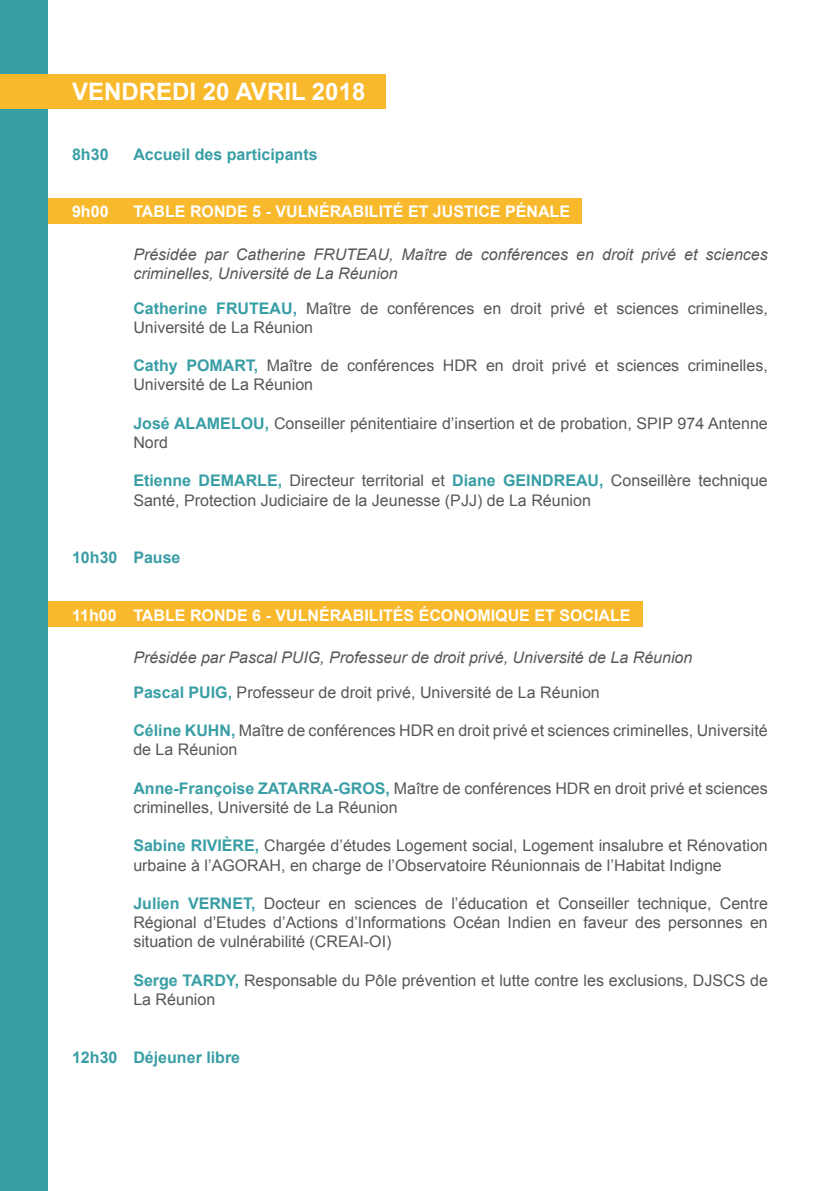
<style>
.page{position:relative;width:840px;height:1191px;background:#fff}
.page>*{position:absolute;margin:0;border:0;box-sizing:border-box;transform-origin:0 0}
.t1{font:700 24px "Arial";color:#fff}
.t2{font:16px/19.2px "Arial";color:#555859}
.t3{font:italic 16px/19.2px "Arial";color:#555859}
.t4{font:700 16px "Arial";color:#fff}
.t5{font:700 16px "Arial";color:#399ea5}
.s1{font-weight:700;color:#399ea5}
.s2{font-weight:700;font-style:normal;color:#399ea5}
.s3{font-style:normal}
</style>
<div class="page">
<div style="left:0;top:198px;width:581px;height:26px;background:#f8b92c"></div>
<div style="left:0;top:601px;width:642px;height:25px;background:#f8b92c"></div>
<div style="left:0;top:0;width:48px;height:1191px;background:#389ea5"></div>
<div style="left:0;top:74px;width:386px;height:34px;background:#f8b92c"></div>
<hr style="left:839px;top:0;width:1px;height:724px;background:#389ea5">
<h1 class="t1" style="left:72px;top:75px;width:294px">VENDREDI 20 AVRIL 2018</h1>
<p class="t5" style="left:72px;top:144px;width:38px">8h30</p>
<p class="t4" style="left:72px;top:201px;width:38px">9h00</p>
<p class="t5" style="left:133px;top:144px;width:186px">Accueil des participants</p>
<p class="t4" style="left:133px;top:201px;width:438px">TABLE RONDE 5 - VULNÉRABILITÉ ET JUSTICE PÉNALE</p>
<p class="t3" style="left:133px;top:245px;width:635px">Présidée par Catherine FRUTEAU, Maître de conférences en droit privé et sciences criminelles, Université de La Réunion</p>
<p class="t2" style="left:133px;top:298px;width:635px"><span class="s1">Catherine FRUTEAU,</span> Maître de conférences en droit privé et sciences criminelles,<br>Université de La Réunion</p>
<p class="t2" style="left:133px;top:356px;width:635px"><span class="s1">Cathy POMART,</span> Maître de conférences HDR en droit privé et sciences criminelles,<br>Université de La Réunion</p>
<p class="t2" style="left:133px;top:414px;width:635px"><span class="s1">José ALAMELOU,</span> Conseiller pénitentiaire d’insertion et de probation, SPIP 974 Antenne<br>Nord</p>
<p class="t2" style="left:133px;top:471px;width:635px"><span class="s1">Etienne DEMARLE,</span> Directeur territorial et <span class="s1">Diane GEINDREAU,</span> Conseillère technique<br>Santé, Protection Judiciaire de la Jeunesse (PJJ) de La Réunion</p>
<p class="t5" style="left:72px;top:547px;width:47px">10h30</p>
<p class="t5" style="left:133px;top:547px;width:49px">Pause</p>
<p class="t4" style="left:72px;top:604px;width:46px">11h00</p>
<p class="t4" style="left:133px;top:604px;width:498px">TABLE RONDE 6 - VULNÉRABILITÉS ÉCONOMIQUE ET SOCIALE</p>
<p class="t3" style="left:133px;top:640px;width:560px;line-height:34.4px">Présidée par Pascal PUIG, Professeur de droit privé, Université de La Réunion<br><span class="s2">Pascal PUIG,</span> <span class="s3">Professeur de droit privé, Université de La Réunion</span></p>
<p class="t2" style="left:133px;top:721px;width:635px"><span class="s1">Céline KUHN,</span> Maître de conférences HDR en droit privé et sciences criminelles, Université de La Réunion</p>
<p class="t2" style="left:133px;top:778px;width:635px"><span class="s1">Anne-Françoise ZATARRA-GROS,</span> Maître de conférences HDR en droit privé et sciences criminelles, Université de La Réunion</p>
<p class="t2" style="left:133px;top:836px;width:635px"><span class="s1">Sabine RIVIÈRE,</span> Chargée d’études Logement social, Logement insalubre et Rénovation urbaine à l’AGORAH, en charge de l’Observatoire Réunionnais de l’Habitat Indigne</p>
<p class="t2" style="left:133px;top:894px;width:635px;text-align:justify"><span class="s1">Julien VERNET,</span> Docteur en sciences de l’éducation et Conseiller technique, Centre Régional d’Etudes d’Actions d’Informations Océan Indien en faveur des personnes en situation de vulnérabilité (CREAI-OI)</p>
<p class="t2" style="left:133px;top:970px;width:635px"><span class="s1">Serge TARDY,</span> Responsable du Pôle prévention et lutte contre les exclusions, DJSCS de<br>La Réunion</p>
<p class="t5" style="left:72px;top:1046px;width:47px">12h30</p>
<p class="t5" style="left:133px;top:1046px;width:108px">Déjeuner libre</p>
</div>
